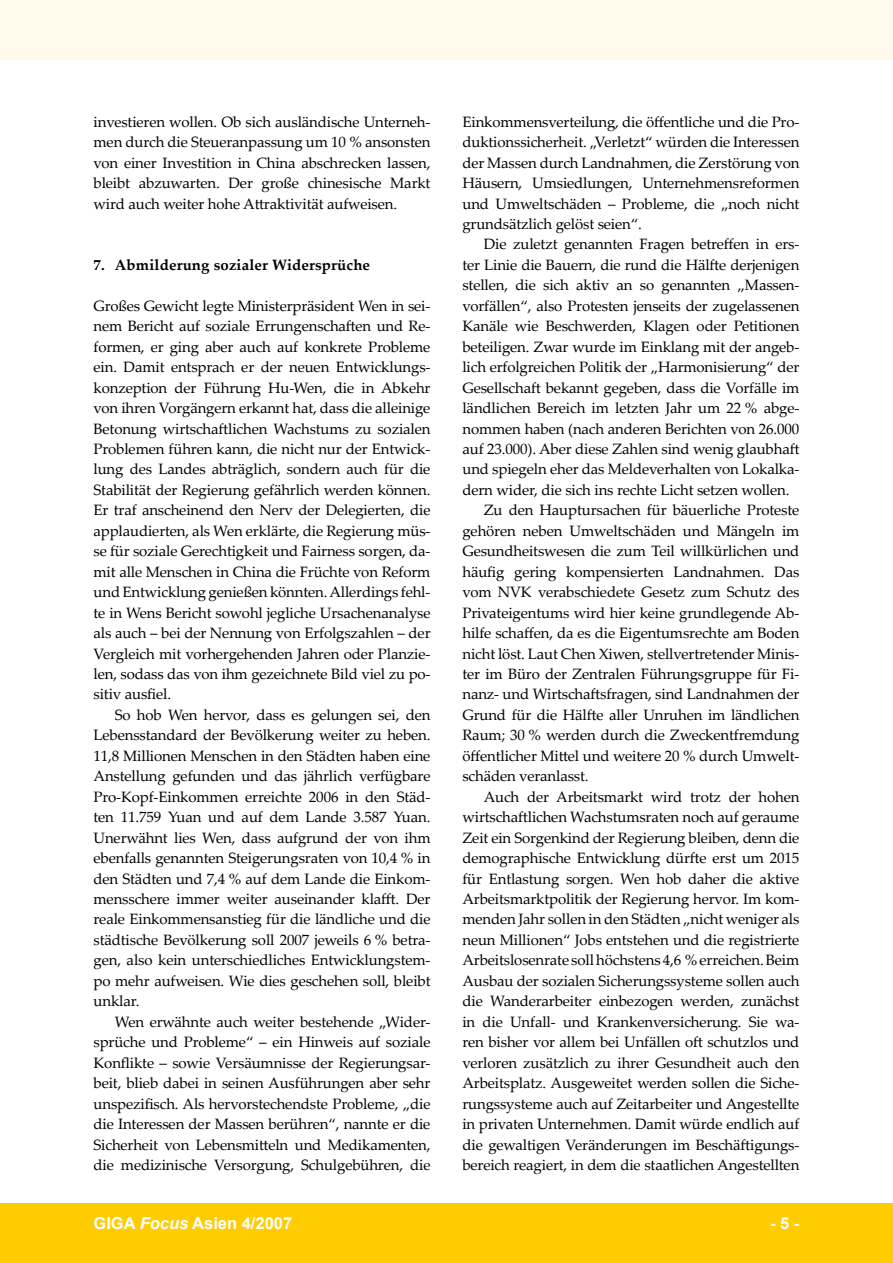
<style>
.page{position:relative;width:893px;height:1263px;background:#fff}
.page>*{position:absolute;margin:0;border:0;box-sizing:border-box;transform-origin:0 0}
.t1{font:700 16.5px "Arial";color:#fff}
.t2{font:15px/20.4px "Palatino Linotype";letter-spacing:-.01em;color:#000;text-align:justify}
.t3{font:700 15px "Palatino Linotype";letter-spacing:.01em;color:#000}
.s1{font-style:italic}
</style>
<div class="page">
<div style="left:0;top:1203px;width:893px;height:60px;background:#fecc00"></div>
<div style="left:0;top:1px;width:893px;height:59px;background:#fffaeb"></div>
<p class="t2" style="left:94px;top:111px;width:338px">investieren wollen. Ob sich ausländische Unterneh&shy;men durch die Steueranpassung um 10 % ansonsten von einer Investition in China abschrecken lassen, bleibt abzuwarten. Der große chinesische Markt wird auch weiter hohe Attraktivität aufweisen.</p>
<p class="t3" style="left:94px;top:254px;width:278px">7. Abmilderung sozialer Widersprüche</p>
<p class="t2" style="left:94px;top:295px;width:339px">Großes Gewicht legte Ministerpräsident Wen in sei&shy;nem Bericht auf soziale Errungenschaften und Re&shy;formen, er ging aber auch auf konkrete Probleme ein. Damit entsprach er der neuen Entwicklungs&shy;konzeption der Führung Hu-Wen, die in Abkehr von ihren Vorgängern erkannt hat, dass die alleinige Betonung wirtschaftlichen Wachstums zu sozialen Problemen führen kann, die nicht nur der Entwick&shy;lung des Landes abträglich, sondern auch für die Stabilität der Regierung gefährlich werden können.<br>Er traf anscheinend den Nerv der Delegierten, die applaudierten, als Wen erklärte, die Regierung müs&shy;se für soziale Gerechtigkeit und Fairness sorgen, da&shy;mit alle Menschen in China die Früchte von Reform und Entwicklung genießen könnten. Allerdings fehl&shy;te in Wens Bericht sowohl jegliche Ursachenanalyse als auch – bei der Nennung von Erfolgszahlen – der Vergleich mit vorhergehenden Jahren oder Planzie&shy;len, sodass das von ihm gezeichnete Bild viel zu po&shy;sitiv ausfiel.</p>
<p class="t2" style="left:94px;top:704px;width:339px;text-indent:21px">So hob Wen hervor, dass es gelungen sei, den Lebensstandard der Bevölkerung weiter zu heben.<br>11,8 Millionen Menschen in den Städten haben eine Anstellung gefunden und das jährlich verfügbare Pro-Kopf-Einkommen erreichte 2006 in den Städ&shy;ten 11.759 Yuan und auf dem Lande 3.587 Yuan.<br>Unerwähnt lies Wen, dass aufgrund der von ihm ebenfalls genannten Steigerungsraten von 10,4 % in den Städten und 7,4 % auf dem Lande die Einkom&shy;mensschere immer weiter auseinander klafft. Der reale Einkommensanstieg für die ländliche und die städtische Bevölkerung soll 2007 jeweils 6 % betra&shy;gen, also kein unterschiedliches Entwicklungstem&shy;po mehr aufweisen. Wie dies geschehen soll, bleibt unklar.</p>
<p class="t2" style="left:94px;top:1011px;width:339px;text-indent:21px">Wen erwähnte auch weiter bestehende „Wider&shy;sprüche und Probleme“ – ein Hinweis auf soziale Konflikte – sowie Versäumnisse der Regierungsar&shy;beit, blieb dabei in seinen Ausführungen aber sehr unspezifisch. Als hervorstechendste Probleme, „die die Interessen der Massen berühren“, nannte er die Sicherheit von Lebensmitteln und Medikamenten, die medizinische Versorgung, Schulgebühren, die</p>
<p class="t2" style="left:462px;top:111px;width:339px">Einkommensverteilung, die öffentliche und die Pro&shy;duktionssicherheit. „Verletzt“ würden die Interessen der Massen durch Landnahmen, die Zerstörung von Häusern, Umsiedlungen, Unternehmensreformen und Umweltschäden – Probleme, die „noch nicht grundsätzlich gelöst seien“.</p>
<p class="t2" style="left:484px;top:234px;width:317px">Die zuletzt genannten Fragen betreffen in ers-</p>
<p class="t2" style="left:462px;top:254px;width:338px">ter Linie die Bauern, die rund die Hälfte derjenigen</p>
<p class="t2" style="left:462px;top:274px;width:338px">stellen, die sich aktiv an so genannten „Massen-</p>
<p class="t2" style="left:462px;top:295px;width:338px">vorfällen“, also Protesten jenseits der zugelassenen</p>
<p class="t2" style="left:462px;top:315px;width:338px">Kanäle wie Beschwerden, Klagen oder Petitionen</p>
<p class="t2" style="left:462px;top:336px;width:338px">beteiligen. Zwar wurde im Einklang mit der angeb-</p>
<p class="t2" style="left:462px;top:356px;width:338px">lich erfolgreichen Politik der „Harmonisierung“ der</p>
<p class="t2" style="left:462px;top:377px;width:338px">Gesellschaft bekannt gegeben, dass die Vorfälle im</p>
<p class="t2" style="left:462px;top:397px;width:338px">ländlichen Bereich im letzten Jahr um 22 % abge-</p>
<p class="t2" style="left:462px;top:418px;width:338px">nommen haben (nach anderen Berichten von 26.000</p>
<p class="t2" style="left:462px;top:438px;width:338px">auf 23.000). Aber diese Zahlen sind wenig glaubhaft</p>
<p class="t2" style="left:462px;top:459px;width:338px">und spiegeln eher das Meldeverhalten von Lokalka-</p>
<p class="t2" style="left:462px;top:479px;width:329px">dern wider, die sich ins rechte Licht setzen wollen.</p>
<p class="t2" style="left:484px;top:499px;width:317px">Zu den Hauptursachen für bäuerliche Proteste</p>
<p class="t2" style="left:462px;top:520px;width:338px">gehören neben Umweltschäden und Mängeln im</p>
<p class="t2" style="left:462px;top:540px;width:338px">Gesundheitswesen die zum Teil willkürlichen und</p>
<p class="t2" style="left:462px;top:561px;width:338px">häufig gering kompensierten Landnahmen. Das</p>
<p class="t2" style="left:462px;top:581px;width:338px">vom NVK verabschiedete Gesetz zum Schutz des</p>
<p class="t2" style="left:462px;top:602px;width:338px">Privateigentums wird hier keine grundlegende Ab-</p>
<p class="t2" style="left:462px;top:622px;width:338px">hilfe schaffen, da es die Eigentumsrechte am Boden</p>
<p class="t2" style="left:462px;top:643px;width:338px">nicht löst. Laut Chen Xiwen, stellvertretender Minis-</p>
<p class="t2" style="left:462px;top:663px;width:338px">ter im Büro der Zentralen Führungsgruppe für Fi-</p>
<p class="t2" style="left:462px;top:684px;width:338px">nanz- und Wirtschaftsfragen, sind Landnahmen der</p>
<p class="t2" style="left:462px;top:704px;width:338px">Grund für die Hälfte aller Unruhen im ländlichen</p>
<p class="t2" style="left:462px;top:724px;width:338px">Raum; 30 % werden durch die Zweckentfremdung</p>
<p class="t2" style="left:462px;top:745px;width:338px">öffentlicher Mittel und weitere 20 % durch Umwelt-</p>
<p class="t2" style="left:462px;top:765px;width:128px">schäden veranlasst.</p>
<p class="t2" style="left:484px;top:786px;width:317px">Auch der Arbeitsmarkt wird trotz der hohen</p>
<p class="t2" style="left:462px;top:806px;width:338px">wirtschaftlichen Wachstumsraten noch auf geraume</p>
<p class="t2" style="left:462px;top:827px;width:338px">Zeit ein Sorgenkind der Regierung bleiben, denn die</p>
<p class="t2" style="left:462px;top:847px;width:338px">demographische Entwicklung dürfte erst um 2015</p>
<p class="t2" style="left:462px;top:868px;width:338px">für Entlastung sorgen. Wen hob daher die aktive</p>
<p class="t2" style="left:462px;top:888px;width:338px">Arbeitsmarktpolitik der Regierung hervor. Im kom-</p>
<p class="t2" style="left:462px;top:908px;width:338px">menden Jahr sollen in den Städten „nicht weniger als</p>
<p class="t2" style="left:462px;top:929px;width:338px">neun Millionen“ Jobs entstehen und die registrierte</p>
<p class="t2" style="left:462px;top:949px;width:338px">Arbeitslosenrate soll höchstens 4,6 % erreichen. Beim</p>
<p class="t2" style="left:462px;top:970px;width:339px">Ausbau der sozialen Sicherungssysteme sollen auch</p>
<p class="t2" style="left:462px;top:990px;width:338px">die Wanderarbeiter einbezogen werden, zunächst</p>
<p class="t2" style="left:462px;top:1011px;width:338px">in die Unfall- und Krankenversicherung. Sie wa-</p>
<p class="t2" style="left:462px;top:1031px;width:339px">ren bisher vor allem bei Unfällen oft schutzlos und</p>
<p class="t2" style="left:462px;top:1052px;width:338px">verloren zusätzlich zu ihrer Gesundheit auch den</p>
<p class="t2" style="left:462px;top:1072px;width:338px">Arbeitsplatz. Ausgeweitet werden sollen die Siche-</p>
<p class="t2" style="left:462px;top:1093px;width:338px">rungssysteme auch auf Zeitarbeiter und Angestellte</p>
<p class="t2" style="left:462px;top:1113px;width:338px">in privaten Unternehmen. Damit würde endlich auf</p>
<p class="t2" style="left:462px;top:1133px;width:338px">die gewaltigen Veränderungen im Beschäftigungs-</p>
<p class="t2" style="left:462px;top:1154px;width:338px">bereich reagiert, in dem die staatlichen Angestellten</p>
<p class="t1" style="left:94px;top:1212px;width:200px">GIGA <span class="s1">Focus</span> Asien 4/2007</p>
<p class="t1" style="left:770px;top:1212px;width:31px">- -</p>
</div>
